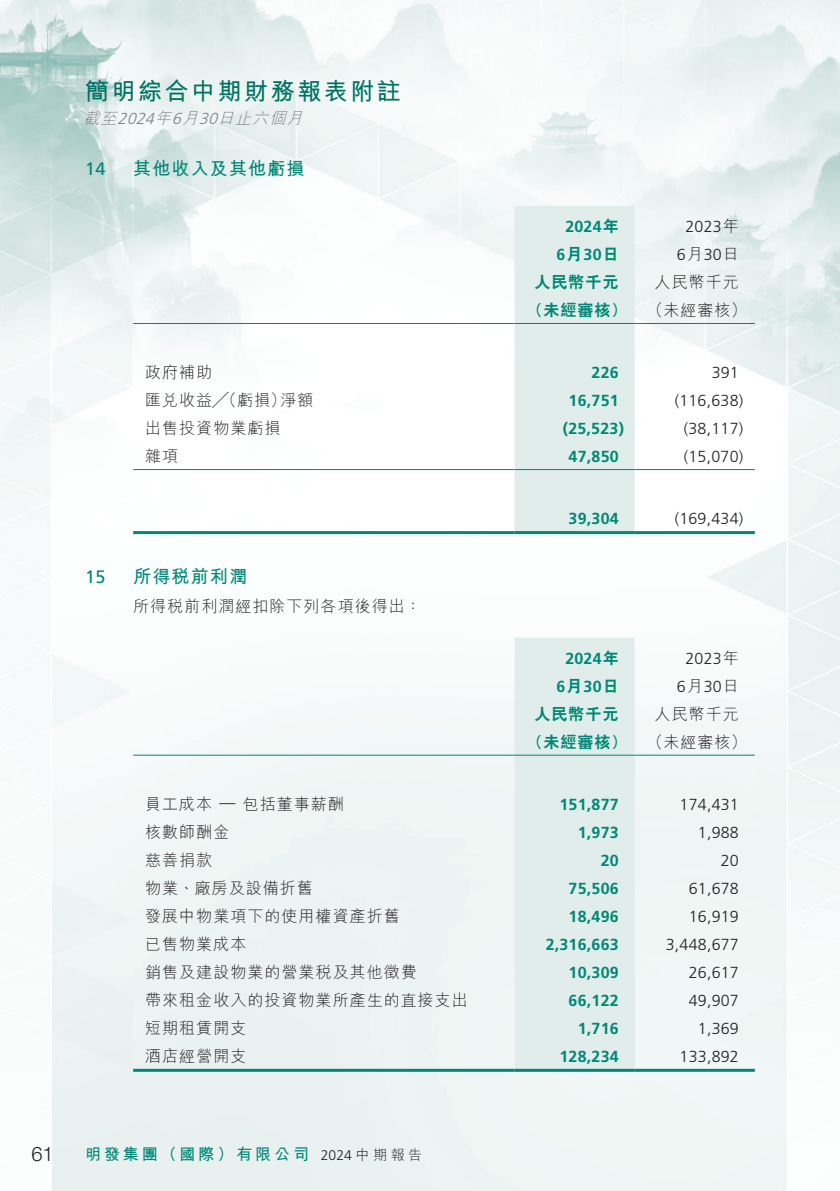
<style>
.page{position:relative;width:840px;height:1191px;background:#fff}
.page>*{position:absolute;margin:0;border:0;box-sizing:border-box;transform-origin:0 0}
.t1{font:700 24px "M Hei HK";letter-spacing:.105em;color:#007264}
.t2{font:300 20px "Helvetica Neue LT Std";color:#231f20}
._03_H1{font:700 18px "M Hei HK";letter-spacing:.065em;color:#008775}
._03_H1-2{font:18px "Frutiger LT Std";color:#008775}
._15_Table_Stub{font:300 16px "M Hei HK";letter-spacing:.065em;color:#231f20}
._01_Body_Text{font:300 16px/28px "Frutiger LT Std";letter-spacing:.015em;color:#231f20;text-align:center}
._01_Body_Text-2{font:700 16px/28px "Frutiger LT Std";letter-spacing:.015em;color:#008775;text-align:center}
._01_Body_Text-3{font:300 16px "M Hei HK";letter-spacing:.065em;color:#231f20}
._01_Body_Text-4{font:800 16px "C Hei 2 HK";letter-spacing:.065em;color:#008775}
._12___P2{font:300 16px "M Hei HK";letter-spacing:.065em;color:#231f20}
.t3{font:700 16px "M Hei HK";letter-spacing:.18em;color:#008775}
.t4{font:italic 300 16px "M Hei HK";color:#808285}
.t5{font:italic 300 16px "Frutiger LT Std";color:#808285}
._15_Table_Stub-2{font:300 16px "Frutiger LT Std";color:#231f20}
.t6{font:300 14px "Frutiger LT Std";color:#231f20}
.s1{font-family:"M Hei HK"}
.s2{font-family:"C Hei 2 HK";font-weight:800}
</style>
<div class="page">
<img style="left:0;top:0;width:839px;height:1191px">
<div style="left:514px;top:206px;width:120px;height:325px;background:#e0edeb"></div>
<hr style="left:133px;top:323px;width:381px;height:1px;background:#008775">
<hr style="left:514px;top:323px;width:120px;height:1px;background:#008775">
<hr style="left:634px;top:323px;width:120px;height:1px;background:#008775">
<hr style="left:133px;top:469px;width:381px;height:1px;background:#008775">
<hr style="left:514px;top:469px;width:120px;height:1px;background:#008775">
<hr style="left:634px;top:469px;width:120px;height:1px;background:#008775">
<hr style="left:133px;top:531px;width:381px;height:3px;background:#008775">
<hr style="left:514px;top:531px;width:120px;height:3px;background:#008775">
<hr style="left:634px;top:531px;width:120px;height:3px;background:#008775">
<div style="left:514px;top:637px;width:120px;height:431px;background:#e0edeb"></div>
<hr style="left:133px;top:754px;width:381px;height:1px;background:#008775">
<hr style="left:514px;top:754px;width:120px;height:1px;background:#008775">
<hr style="left:634px;top:754px;width:120px;height:1px;background:#008775">
<hr style="left:133px;top:1068px;width:381px;height:3px;background:#008775">
<hr style="left:514px;top:1068px;width:120px;height:3px;background:#008775">
<hr style="left:634px;top:1068px;width:120px;height:3px;background:#008775">
<h1 class="t1" style="left:85px;top:74px;width:317px">簡明綜合中期財務報表附註</h1>
<p class="t4" style="left:218px;top:107px;width:91px">日止六個月</p>
<p class="t4" style="left:155px;top:107px;width:50px">年月</p>
<p class="t4" style="left:83px;top:107px;width:40px">截至</p>
<p class="t5" style="left:117px;top:109px;width:43px">2024</p>
<p class="t5" style="left:172px;top:109px;width:15px">6</p>
<p class="t5" style="left:199px;top:109px;width:24px">30</p>
<p class="_03_H1-2" style="left:85px;top:158px;width:22px">14</p>
<p class="_03_H1" style="left:133px;top:155px;width:173px">其他收入及其他虧損</p>
<p class="_15_Table_Stub" style="left:145px;top:361px;width:69px">政府補助</p>
<p class="_15_Table_Stub" style="left:145px;top:389px;width:142px">匯兌收益╱（虧損）</p>
<p class="_15_Table_Stub" style="left:280px;top:389px;width:35px">淨額</p>
<p class="_15_Table_Stub" style="left:145px;top:417px;width:137px">出售投資物業虧損</p>
<p class="_15_Table_Stub" style="left:145px;top:445px;width:35px">雜項</p>
<p class="_03_H1-2" style="left:85px;top:566px;width:22px">15</p>
<p class="_03_H1" style="left:133px;top:563px;width:115px">所得稅前利潤</p>
<p class="_12___P2" style="left:133px;top:594px;width:289px">所得稅前利潤經扣除下列各項後得出：</p>
<p class="t2" style="left:31px;top:1141px;width:24px">61</p>
<p class="_15_Table_Stub" style="left:145px;top:792px;width:69px">員工成本</p>
<p class="_15_Table_Stub-2" style="left:219px;top:793px;width:17px">—</p>
<p class="_15_Table_Stub" style="left:145px;top:820px;width:86px">核數師酬金</p>
<p class="_15_Table_Stub" style="left:145px;top:848px;width:69px">慈善捐款</p>
<p class="_15_Table_Stub" style="left:242px;top:792px;width:103px">包括董事薪酬</p>
<p class="_15_Table_Stub" style="left:145px;top:876px;width:169px">物業、廠房及設備折舊</p>
<p class="_15_Table_Stub" style="left:145px;top:904px;width:256px">發展中物業項下的使用權資產折舊</p>
<p class="_15_Table_Stub" style="left:145px;top:932px;width:103px">已售物業成本</p>
<p class="_15_Table_Stub" style="left:145px;top:960px;width:273px">銷售及建設物業的營業稅及其他徵費</p>
<p class="_15_Table_Stub" style="left:145px;top:988px;width:324px">帶來租金收入的投資物業所產生的直接支出</p>
<p class="_15_Table_Stub" style="left:145px;top:1016px;width:103px">短期租賃開支</p>
<p class="_15_Table_Stub" style="left:145px;top:1044px;width:103px">酒店經營開支</p>
<p class="t3" style="left:85px;top:1142px;width:225px">明發集團（國際）有限公司</p>
<p class="t6" style="left:320px;top:1147px;width:103px">2024<span class="s1">中期報告</span></p>
<p class="_01_Body_Text-2" style="left:556px;top:212px;width:63px">2024<span class="s2">年<br></span>6<span class="s2">月</span>30<span class="s2">日</span></p>
<p class="_01_Body_Text" style="left:676px;top:213px;width:63px">2023<span class="s1">年<br></span>6<span class="s1">月</span>30<span class="s1">日</span></p>
<p class="_01_Body_Text-3" style="left:654px;top:271px;width:86px">人民幣千元</p>
<p class="_01_Body_Text-4" style="left:534px;top:271px;width:86px">人民幣千元</p>
<p class="_01_Body_Text-4" style="left:527px;top:299px;width:101px">（未經審核）</p>
<p class="_01_Body_Text-3" style="left:647px;top:299px;width:101px">（未經審核(</p>
<p class="_01_Body_Text-2" style="left:591px;top:358px;width:29px">226</p>
<p class="_01_Body_Text" style="left:711px;top:359px;width:29px">391</p>
<p class="_01_Body_Text-2" style="left:568px;top:386px;width:52px">16,751</p>
<p class="_01_Body_Text" style="left:674px;top:387px;width:70px">)116,638(</p>
<p class="_01_Body_Text-2" style="left:562px;top:414px;width:63px">)25,523(</p>
<p class="_01_Body_Text" style="left:683px;top:415px;width:61px">)38,117(</p>
<p class="_01_Body_Text-2" style="left:568px;top:442px;width:52px">47,850</p>
<p class="_01_Body_Text" style="left:683px;top:443px;width:61px">)15,070(</p>
<p class="_01_Body_Text-2" style="left:568px;top:504px;width:52px">39,304</p>
<p class="_01_Body_Text" style="left:674px;top:505px;width:70px">)169,434(</p>
<p class="_01_Body_Text-2" style="left:556px;top:644px;width:63px">2024<span class="s2">年<br></span>6<span class="s2">月</span>30<span class="s2">日</span></p>
<p class="_01_Body_Text" style="left:676px;top:644px;width:63px">2023<span class="s1">年<br></span>6<span class="s1">月</span>30<span class="s1">日</span></p>
<p class="_01_Body_Text-3" style="left:654px;top:702px;width:86px">人民幣千元</p>
<p class="_01_Body_Text-4" style="left:534px;top:703px;width:86px">人民幣千元</p>
<p class="_01_Body_Text-4" style="left:527px;top:731px;width:101px">（未經審核）</p>
<p class="_01_Body_Text-3" style="left:647px;top:730px;width:101px">（未經審核(</p>
<p class="_01_Body_Text-2" style="left:559px;top:790px;width:61px">151,877</p>
<p class="_01_Body_Text" style="left:679px;top:790px;width:61px">174,431</p>
<p class="_01_Body_Text-2" style="left:577px;top:818px;width:42px">1,973</p>
<p class="_01_Body_Text" style="left:697px;top:818px;width:42px">1,988</p>
<p class="_01_Body_Text-2" style="left:600px;top:846px;width:20px">20</p>
<p class="_01_Body_Text" style="left:720px;top:846px;width:20px">20</p>
<p class="_01_Body_Text-2" style="left:568px;top:874px;width:52px">75,506</p>
<p class="_01_Body_Text" style="left:688px;top:874px;width:52px">61,678</p>
<p class="_01_Body_Text-2" style="left:568px;top:902px;width:52px">18,496</p>
<p class="_01_Body_Text" style="left:688px;top:902px;width:52px">16,919</p>
<p class="_01_Body_Text-2" style="left:545px;top:930px;width:74px">2,316,663</p>
<p class="_01_Body_Text" style="left:665px;top:930px;width:74px">3,448,677</p>
<p class="_01_Body_Text-2" style="left:568px;top:958px;width:52px">10,309</p>
<p class="_01_Body_Text" style="left:688px;top:958px;width:52px">26,617</p>
<p class="_01_Body_Text-2" style="left:568px;top:986px;width:52px">66,122</p>
<p class="_01_Body_Text" style="left:688px;top:986px;width:52px">49,907</p>
<p class="_01_Body_Text-2" style="left:577px;top:1014px;width:42px">1,716</p>
<p class="_01_Body_Text" style="left:697px;top:1014px;width:42px">1,369</p>
<p class="_01_Body_Text-2" style="left:559px;top:1042px;width:61px">128,234</p>
<p class="_01_Body_Text" style="left:679px;top:1042px;width:61px">133,892</p>
</div>
